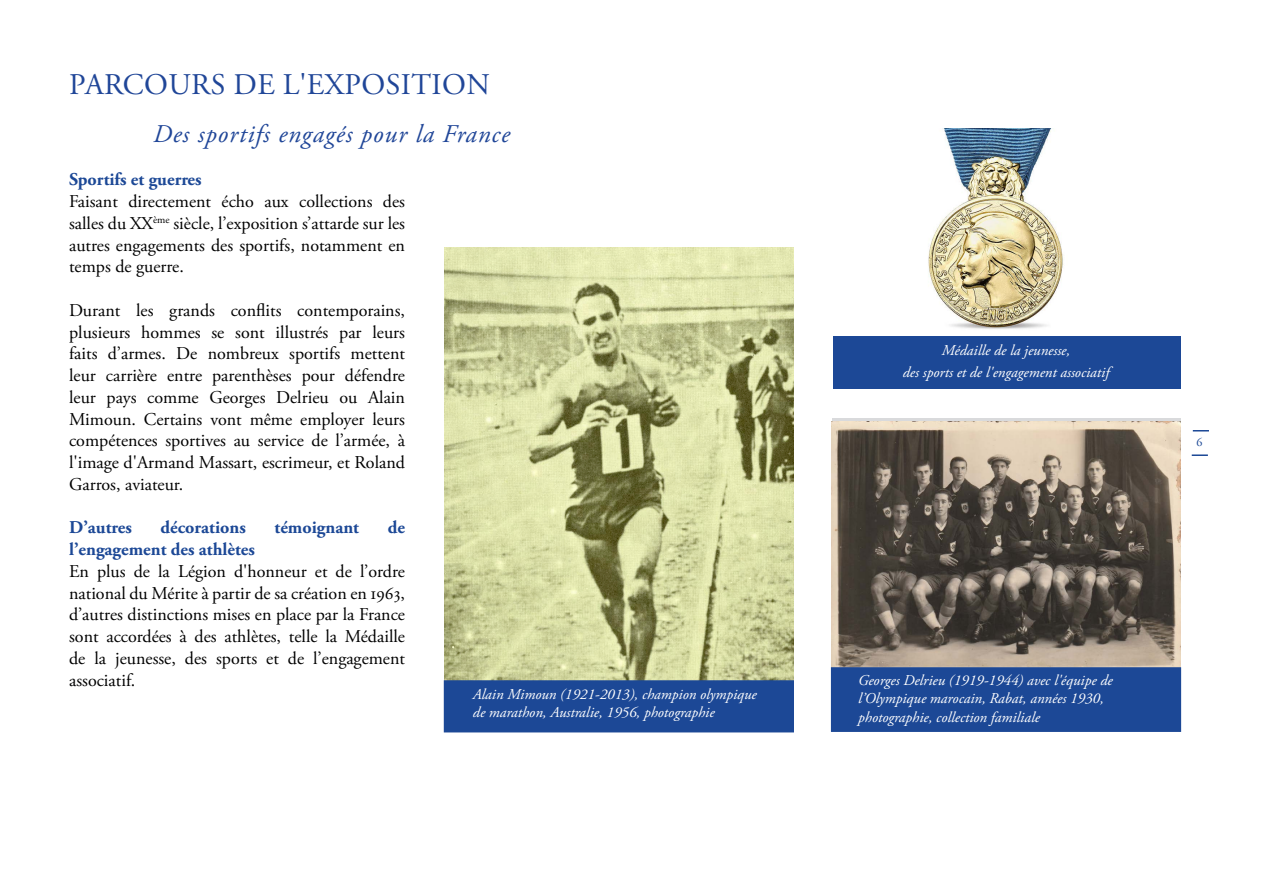
<style>
.page{position:relative;width:1263px;height:893px;background:#fff}
.page>*{position:absolute;margin:0;border:0;box-sizing:border-box;transform-origin:0 0}
.t1{font:30px "Adobe Garamond Pro";letter-spacing:.015em;color:#204698}
.t2{font:italic 25.5px "Adobe Garamond Pro";letter-spacing:.04em;color:#204698}
.t3{font:18px/21.8px "Adobe Garamond Pro";color:#000001;text-align:justify}
.t4{font:700 18px "Adobe Garamond Pro";color:#1c4896}
.t5{font:italic 15px/18px "Adobe Garamond Pro";color:#fff}
.t6{font:12px "Adobe Garamond Pro";color:#1c4896}
</style>
<div class="page">
<img style="left:832px;top:422px;width:348px;height:245px">
<div style="left:831px;top:667px;width:350px;height:65px;background:#1c4896;border:2px solid #1c4896"></div>
<div style="left:833px;top:336px;width:348px;height:52px;background:#1c4896"></div>
<svg style="left:1193px;top:430px;width:16px;height:1px"></svg>
<svg style="left:1192px;top:454px;width:16px;height:2px"></svg>
<img style="left:444px;top:248px;width:349px;height:432px">
<div style="left:444px;top:680px;width:350px;height:52px;background:#1c4896;border:2px solid #1c4896"></div>
<img style="left:928px;top:129px;width:136px;height:200px">
<p class="t1" style="left:69px;top:67px;width:422px">PARCOURS DE L'EXPOSITION</p>
<p class="t2" style="left:153px;top:118px;width:358px">Des sportifs engagés pour la France</p>
<p class="t4" style="left:69px;top:169px;width:134px">Sportifs et guerres</p>
<p class="t3" style="left:69px;top:191px;width:337px">Faisant directement écho aux collections des salles du XX<sup>ème</sup> siècle, l’exposition s’attarde sur les autres engagements des sportifs, notamment en temps de guerre.</p>
<p class="t3" style="left:69px;top:300px;width:337px">Durant les grands conflits contemporains, plusieurs hommes se sont illustrés par leurs faits d’armes. De nombreux sportifs mettent leur carrière entre parenthèses pour défendre leur pays comme Georges Delrieu ou Alain Mimoun. Certains vont même employer leurs compétences sportives au service de l’armée, à l'image d'Armand Massart, escrimeur, et Roland Garros, aviateur.</p>
<p class="t4" style="left:69px;top:517px;width:64px">D’autres</p>
<p class="t4" style="left:161px;top:517px;width:87px">décorations</p>
<p class="t4" style="left:275px;top:517px;width:86px">témoignant</p>
<p class="t4" style="left:388px;top:517px;width:19px">de</p>
<p class="t4" style="left:69px;top:539px;width:187px">l’engagement des athlètes</p>
<p class="t3" style="left:69px;top:561px;width:337px">En plus de la Légion d'honneur et de l’ordre national du Mérite à partir de sa création en 1963, d’autres distinctions mises en place par la France sont accordées à des athlètes, telle la Médaille de la jeunesse, des sports et de l’engagement associatif.</p>
<p class="t5" style="left:473px;top:686px;width:285px">Alain Mimoun (1921-2013), champion olympique de marathon, Australie, 1956, photographie</p>
<p class="t5" style="left:942px;top:342px;width:130px">Médaille de la jeunesse,</p>
<p class="t5" style="left:903px;top:364px;width:208px">des sports et de l'engagement associatif</p>
<p class="t6" style="left:1196px;top:435px;width:7px">6</p>
<p class="t5" style="left:858px;top:672px;width:256px">Georges Delrieu (1919-1944) avec l'équipe de l’Olympique marocain, Rabat, années 1930, photographie, collection familiale</p>
</div>
